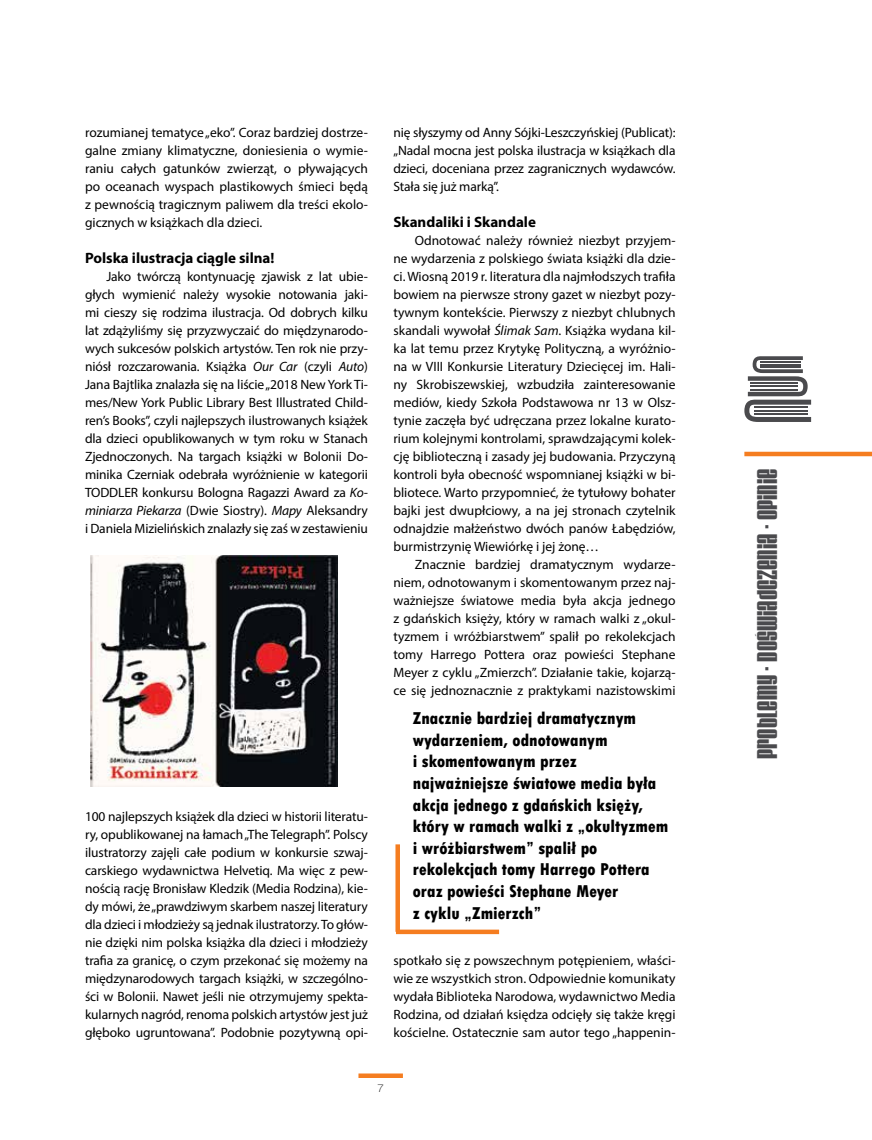
<style>
.page{position:relative;width:872px;height:1140px;background:#fff}
.page>*{position:absolute;margin:0;border:0;box-sizing:border-box;transform-origin:0 0}
.t1{font:24px "Velvenda Cooler";color:#4a4a4d}
.t2{font:800 condensed 18px/21.6px "Tw Cen";color:#000}
.t3{font:700 15px "Myriad Pro";color:#000}
.t4{font:13.5px/18px "Myriad Pro";color:#000;text-align:justify}
.t5{font:100 expanded 10.5px "Helvetica Neue LT Pro";color:#000}
.s1{font-style:italic}
</style>
<div class="page">
<hr style="left:744px;top:452px;width:128px;height:4px;background:#f57d20">
<svg style="left:744px;top:356px;width:67px;height:66px"></svg>
<hr style="left:755px;top:406px;width:53px;height:2px;background:#4a4a4d">
<hr style="left:755px;top:410px;width:53px;height:1px;background:#4a4a4d">
<hr style="left:755px;top:414px;width:53px;height:1px;background:#4a4a4d">
<div style="left:358px;top:1073px;width:45px;height:5px;background:#f57d20"></div>
<img style="left:91px;top:555px;width:247px;height:231px">
<div style="left:395px;top:844px;width:5px;height:87px;background:#f57d20"></div>
<div style="left:396px;top:929px;width:103px;height:5px;background:#f57d20"></div>
<p class="t4" style="left:85px;top:123px;width:284px">rozumianej tematyce „eko”. Coraz bardziej dostrze&shy;galne zmiany klimatyczne, doniesienia o wymie&shy;raniu całych gatunków zwierząt, o pływających po oceanach wyspach plastikowych śmieci będą z pewnością tragicznym paliwem dla treści ekolo&shy;gicznych w książkach dla dzieci.</p>
<p class="t3" style="left:85px;top:248px;width:191px">Polska ilustracja ciągle silna!</p>
<p class="t4" style="left:85px;top:267px;width:284px;text-indent:21px">Jako twórczą kontynuację zjawisk z lat ubie&shy;głych wymienić należy wysokie notowania jaki&shy;mi cieszy się rodzima ilustracja. Od dobrych kilku lat zdążyliśmy się przyzwyczaić do międzynarodo&shy;wych sukcesów polskich artystów. Ten rok nie przy&shy;niósł rozczarowania. Książka <span class="s1">Our Car</span> (czyli <span class="s1">Auto</span>)<br>Jana Bajtlika znalazła się na liście „2018 New York Ti&shy;mes/New York Public Library Best Illustrated Child&shy;ren’s Books”, czyli najlepszych ilustrowanych książek dla dzieci opublikowanych w tym roku w Stanach Zjednoczonych. Na targach książki w Bolonii Do&shy;minika Czerniak odebrała wyróżnienie w kategorii TODDLER konkursu Bologna Ragazzi Award za <span class="s1">Ko&shy;miniarza Piekarza</span> (Dwie Siostry). <span class="s1">Mapy</span> Aleksandry i Daniela Mizielińskich znalazły się zaś w zestawieniu</p>
<p class="t4" style="left:85px;top:807px;width:284px">100 najlepszych książek dla dzieci w historii literatu&shy;ry, opublikowanej na łamach „The Telegraph”. Polscy ilustratorzy zajęli całe podium w konkursie szwaj&shy;carskiego wydawnictwa Helvetiq. Ma więc z pew&shy;nością rację Bronisław Kledzik (Media Rodzina), kie&shy;dy mówi, że „prawdziwym skarbem naszej literatury dla dzieci i młodzieży są jednak ilustratorzy. To głów&shy;nie dzięki nim polska książka dla dzieci i młodzieży trafia za granicę, o czym przekonać się możemy na międzynarodowych targach książki, w szczególno&shy;ści w Bolonii. Nawet jeśli nie otrzymujemy spekta&shy;kularnych nagród, renoma polskich artystów jest już głęboko ugruntowana”. Podobnie pozytywną opi-</p>
<p class="t4" style="left:393px;top:123px;width:284px">nię słyszymy od Anny Sójki-Leszczyńskiej (Publicat): „Nadal mocna jest polska ilustracja w książkach dla dzieci, doceniana przez zagranicznych wydawców.<br>Stała się już marką”.</p>
<p class="t3" style="left:393px;top:212px;width:144px">Skandaliki i Skandale</p>
<p class="t4" style="left:393px;top:231px;width:284px;text-indent:21px">Odnotować należy również niezbyt przyjem&shy;ne wydarzenia z polskiego świata książki dla dzie&shy;ci. Wiosną 2019 r. literatura dla najmłodszych trafiła bowiem na pierwsze strony gazet w niezbyt pozy&shy;tywnym kontekście. Pierwszy z niezbyt chlubnych skandali wywołał <span class="s1">Ślimak Sam</span>. Książka wydana kil&shy;ka lat temu przez Krytykę Polityczną, a wyróżnio&shy;na w VIII Konkursie Literatury Dziecięcej im. Hali&shy;ny Skrobiszewskiej, wzbudziła zainteresowanie mediów, kiedy Szkoła Podstawowa nr 13 w Olsz&shy;tynie zaczęła być udręczana przez lokalne kurato&shy;rium kolejnymi kontrolami, sprawdzającymi kolek&shy;cję biblioteczną i zasady jej budowania. Przyczyną kontroli była obecność wspomnianej książki w bi&shy;bliotece. Warto przypomnieć, że tytułowy bohater bajki jest dwupłciowy, a na jej stronach czytelnik odnajdzie małżeństwo dwóch panów Łabędziów, burmistrzynię Wiewiórkę i jej żonę…</p>
<p class="t4" style="left:393px;top:555px;width:284px;text-indent:21px">Znacznie bardziej dramatycznym wydarze&shy;niem, odnotowanym i skomentowanym przez naj&shy;ważniejsze światowe media była akcja jednego z gdańskich księży, który w ramach walki z „okul&shy;tyzmem i wróżbiarstwem” spalił po rekolekcjach tomy Harrego Pottera oraz powieści Stephane Meyer z cyklu „Zmierzch”. Działanie takie, kojarzą&shy;ce się jednoznacznie z praktykami nazistowskimi</p>
<p class="t2" style="left:413px;top:707px;width:257px">Znacznie bardziej dramatycznym wydarzeniem, odnotowanym<br>i skomentowanym przez najważniejsze światowe media była akcja jednego z gdańskich księży, który w ramach walki z „okultyzmem i wróżbiarstwem” spalił po rekolekcjach tomy Harrego Pottera oraz powieści Stephane Meyer<br>z cyklu „Zmierzch”</p>
<p class="t4" style="left:393px;top:951px;width:284px">spotkało się z powszechnym potępieniem, właści&shy;wie ze wszystkich stron. Odpowiednie komunikaty wydała Biblioteka Narodowa, wydawnictwo Media Rodzina, od działań księdza odcięły się także kręgi kościelne. Ostatecznie sam autor tego „happenin-</p>
<p class="t5" style="left:377px;top:1081px;width:8px">7</p>
<h1 class="t1" style="left:754px;top:759px;width:292px;rotate:-90deg">problemy . DOświadczenia . opinie</h1>
</div>
